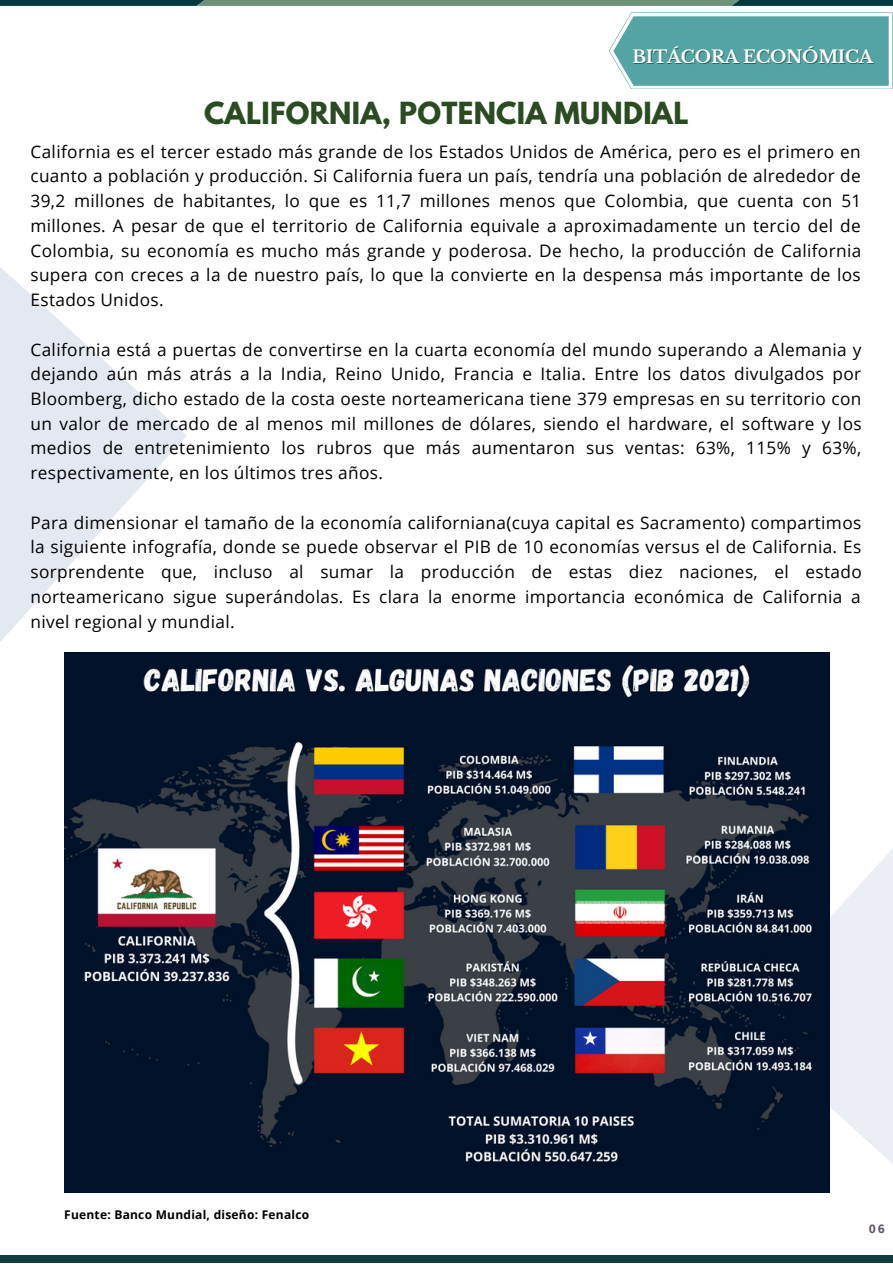
<style>
.page{position:relative;width:893px;height:1264px;background:#fff}
.page>*{position:absolute;margin:0;border:0;box-sizing:border-box;transform-origin:0 0}
.t1{font:700 27px "League Spartan";letter-spacing:.01em;color:#2b4b22}
.t2{font:700 17.4px "Libre Baskerville";letter-spacing:-.015em;color:#fff}
.t3{font:17.25px/24.8px "Open Sans";letter-spacing:.02em;color:#000;text-align:justify}
.t4{font:700 13.35px "Source Sans Pro";color:#5e5768}
.t5{font:700 12px "Open Sans";letter-spacing:.02em;color:#000}
</style>
<div class="page">
<svg style="left:735px;top:805px;width:157px;height:388px;fill:#ebeef4"></svg>
<svg style="left:0;top:267px;width:187px;height:375px;fill:#e4e8f0"></svg>
<svg style="left:609px;top:12px;width:283px;height:77px;background:#6db0b1"></svg>
<svg style="left:0;top:0;width:892px;height:6px;background:#466f62"></svg>
<div style="left:0;top:1255px;width:892px;height:7px;background:#143c3c"></div>
<img style="left:64px;top:652px;width:764px;height:540px">
<p class="t2" style="left:632px;top:46px;width:242px">BITÁCORA ECONÓMICA</p>
<h1 class="t1" style="left:204px;top:100px;width:486px">CALIFORNIA, POTENCIA MUNDIAL</h1>
<p class="t3" style="left:30px;top:138px;width:832px">California es el tercer estado más grande de los Estados Unidos de América, pero es el primero en cuanto a población y producción. Si California fuera un país, tendría una población de alrededor de 39,2 millones de habitantes, lo que es 11,7 millones menos que Colombia, que cuenta con 51 millones. A pesar de que el territorio de California equivale a aproximadamente un tercio del de Colombia, su economía es mucho más grande y poderosa. De hecho, la producción de California supera con creces a la de nuestro país, lo que la convierte en la despensa más importante de los Estados Unidos.</p>
<p class="t3" style="left:30px;top:336px;width:832px">California está a puertas de convertirse en la cuarta economía del mundo superando a Alemania y dejando aún más atrás a la India, Reino Unido, Francia e Italia. Entre los datos divulgados por Bloomberg, dicho estado de la costa oeste norteamericana tiene 379 empresas en su territorio con un valor de mercado de al menos mil millones de dólares, siendo el hardware, el software y los medios de entretenimiento los rubros que más aumentaron sus ventas: 63%, 115% y 63%, respectivamente, en los últimos tres años.</p>
<p class="t3" style="left:30px;top:509px;width:832px">Para dimensionar el tamaño de la economía californiana(cuya capital es Sacramento) compartimos la siguiente infografía, donde se puede observar el PIB de 10 economías versus el de California. Es sorprendente que, incluso al sumar la producción de estas diez naciones, el estado norteamericano sigue superándolas. Es clara la enorme importancia económica de California a nivel regional y mundial.</p>
<p class="t5" style="left:64px;top:1205px;width:246px">Fuente: Banco Mundial, diseño: Fenalco</p>
<p class="t4" style="left:868px;top:1219px;width:18px">06</p>
</div>
